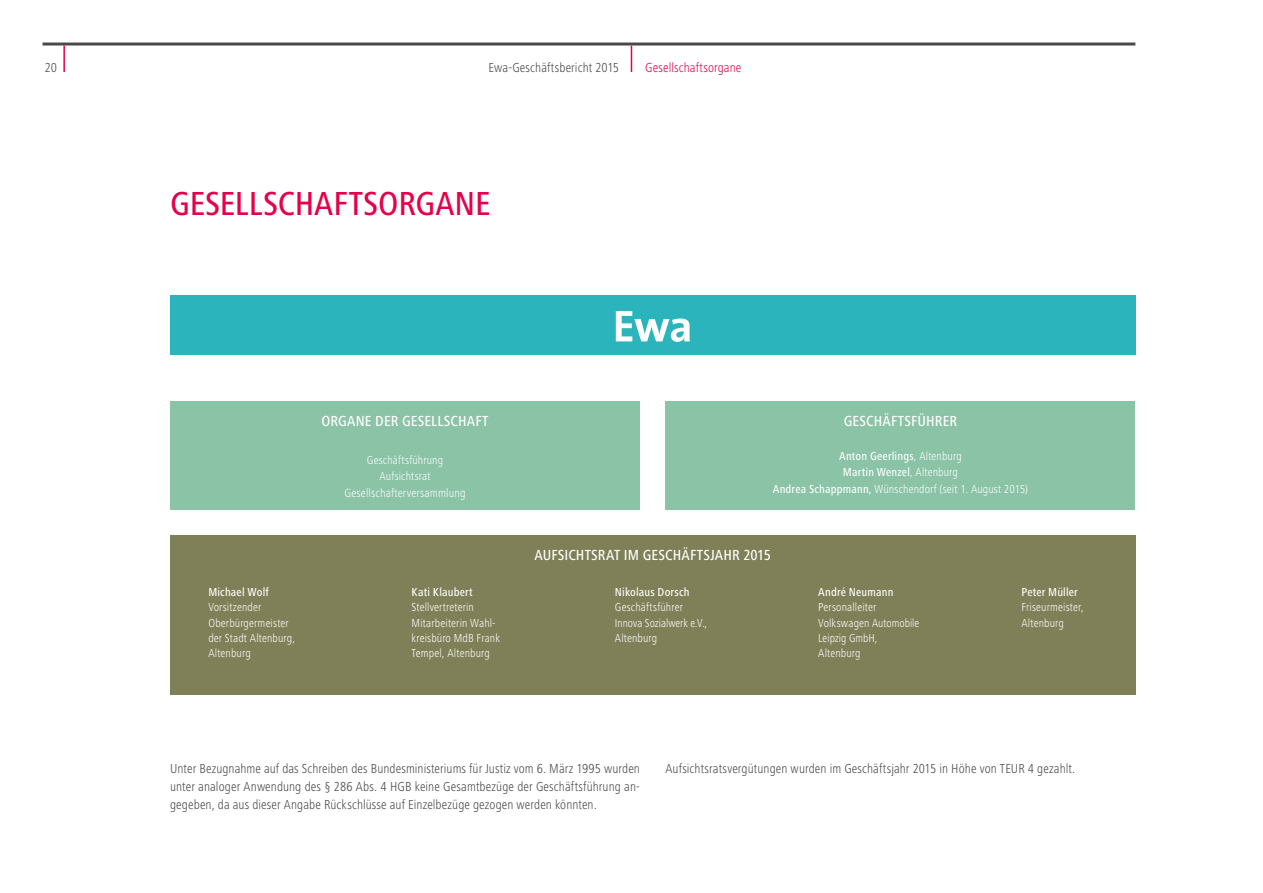
<style>
.page{position:relative;width:1263px;height:893px;background:#fff}
.page>*{position:absolute;margin:0;border:0;box-sizing:border-box;transform-origin:0 0}
.t1{font:500 condensed 34.5px "Frutiger Next LT";letter-spacing:-.005em;color:#e5004a}
.t2{font:500 condensed 15.15px "Frutiger Next LT";letter-spacing:.005em;color:#fff}
.t3{font:300 condensed 13.5px/18px "Frutiger Next LT";letter-spacing:.005em;color:#494948;text-align:justify}
.t4{font:300 condensed 13.5px "Frutiger Next LT";letter-spacing:.005em;color:#e5004a}
.t5{font:300 condensed 12.3px "Frutiger Next LT";letter-spacing:.005em;color:#fff}
.t6{font:300 condensed 12px/15.1px "Frutiger Next LT";letter-spacing:.005em;color:#fff}
.t7{font:500 condensed 12px "Frutiger Next LT";letter-spacing:.015em;color:#fff}
.s1{font-weight:500}
</style>
<div class="page">
<hr style="left:43px;top:43px;width:1092px;height:3px;background:#494948">
<svg style="left:631px;top:46px;width:1px;height:26px"></svg>
<hr style="left:63px;top:46px;width:2px;height:26px;background:#e5004a">
<div style="left:170px;top:295px;width:965px;height:60px;background:#2cb4bd"></div>
<div style="left:170px;top:535px;width:965px;height:160px;background:#808058"></div>
<div style="left:665px;top:402px;width:470px;height:108px;background:#8ac3a6"></div>
<div style="left:170px;top:402px;width:470px;height:108px;background:#8ac3a6"></div>
<svg style="left:616px;top:311px;width:74px;height:31px"></svg>
<p class="t3" style="left:45px;top:59px;width:14px">20</p>
<p class="t3" style="left:488px;top:59px;width:132px">Ewa-Geschäftsbericht 2015</p>
<p class="t4" style="left:645px;top:60px;width:98px">Gesellschaftsorgane</p>
<h1 class="t1" style="left:170px;top:184px;width:318px">Gesellschaftsorgane</h1>
<p class="t2" style="left:322px;top:413px;width:168px">Organe der Gesellschaft</p>
<p class="t6" style="left:367px;top:452px;width:78px;line-height:16.4px;text-align:center">Geschäftsführung<br>Aufsichtsrat</p>
<p class="t5" style="left:344px;top:486px;width:123px">Gesellschafterversammlung</p>
<p class="t7" style="left:208px;top:586px;width:62px">M ichael Wolf</p>
<p class="t6" style="left:208px;top:600px;width:88px">Vorsitzender<br>Oberbürgermeister der Stadt Altenburg,<br>Altenburg</p>
<p class="t7" style="left:412px;top:586px;width:63px">Kati Klaubert</p>
<p class="t6" style="left:412px;top:600px;width:90px">Stellvertreterin<br>Mitarbeiterin Wahl&shy;kreisbüro MdB Frank<br>Tempel, Altenburg</p>
<p class="t2" style="left:844px;top:413px;width:115px">Geschäftsführer</p>
<p class="t6" style="left:773px;top:448px;width:257px;line-height:16.4px;text-align:center"><span class="s1">Anton Geerlings</span>, Altenburg<br><span class="s1">Martin Wenzel</span>, Altenburg<br><span class="s1">Andrea Schappmann,</span> Wünschendorf (seit 1. August 2015)</p>
<p class="t2" style="left:534px;top:546px;width:238px">Aufsichtsrat im Geschäftsjah r 2015</p>
<p class="t7" style="left:615px;top:586px;width:76px">N ikolaus Dorsch</p>
<p class="t6" style="left:615px;top:600px;width:94px">Geschäftsführer<br>I nnova Sozialwerk e.V.,<br>Altenburg</p>
<p class="t7" style="left:818px;top:586px;width:77px">André Neumann</p>
<p class="t6" style="left:818px;top:600px;width:103px">Personalleiter<br>Volkswagen Automobile<br>Leipzig GmbH,<br>Altenburg</p>
<p class="t7" style="left:1021px;top:586px;width:58px">Peter M üller</p>
<p class="t6" style="left:1021px;top:600px;width:64px">Friseurmeister,<br>Altenburg</p>
<p class="t3" style="left:170px;top:759px;width:471px">Unter Bezugnahme auf das Schreiben des Bundesministeriums für Justiz vom 6. März 1995 wurden unter analoger Anwendung des § 286 Abs. 4 HGB keine Gesamtbezüge der Geschäftsführung an&shy;gegeben, da aus dieser Angabe Rückschlüsse auf Einzelbezüge gezogen werden könnten.</p>
<p class="t3" style="left:665px;top:759px;width:342px">Aufsichtsratsvergütungen wurden im Geschäftsjahr 2015 in H öhe von TEUR</p>
<p class="t3" style="left:1028px;top:759px;width:49px">4 gezahlt.</p>
</div>
